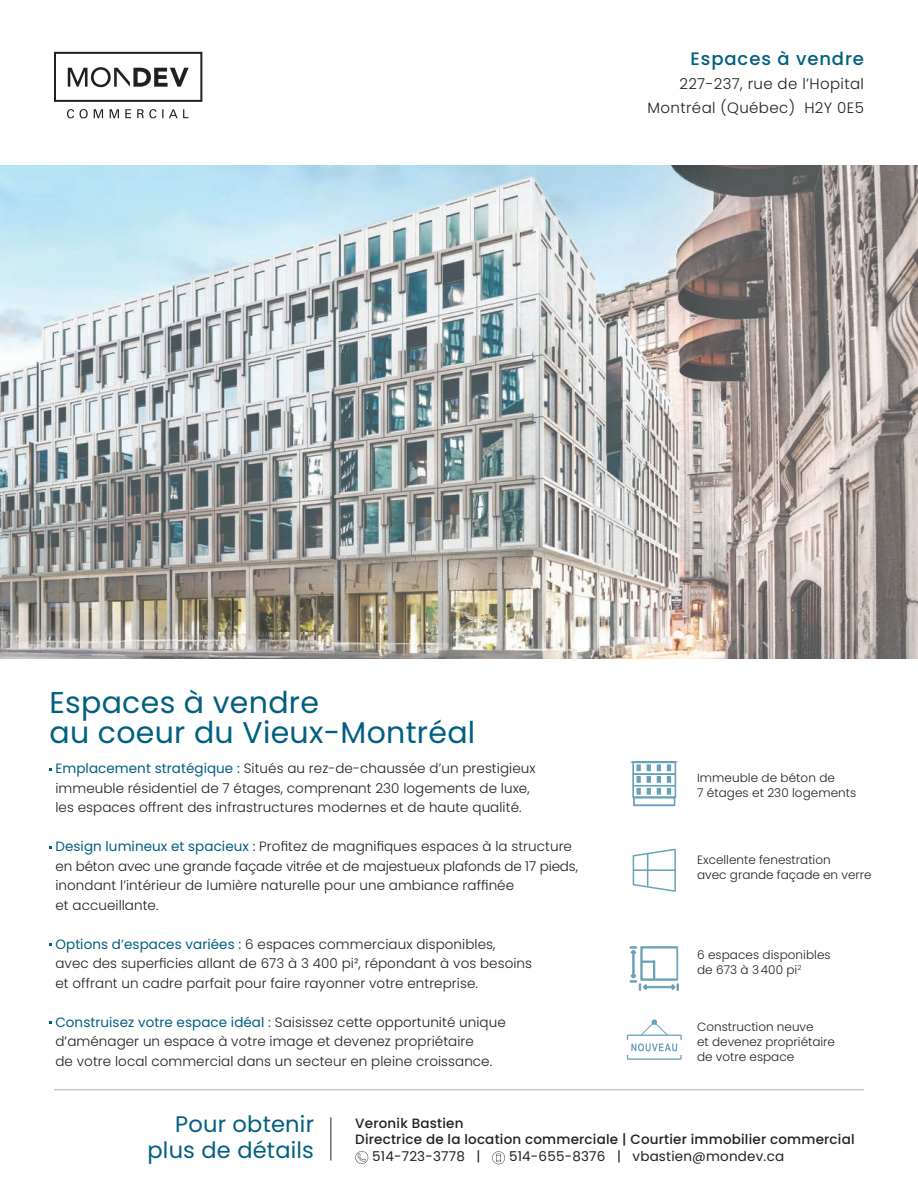
<style>
.page{position:relative;width:918px;height:1188px;background:#fff}
.page>*{position:absolute;margin:0;border:0;box-sizing:border-box;transform-origin:0 0}
.t1{font:30px/30px "Poppins";letter-spacing:.01em;color:#005f7f}
.t2{font:22.5px/25.5px "Poppins";letter-spacing:.01em;color:#005f7f;text-align:right}
.t3{font:500 18px "Poppins";letter-spacing:.05em;color:#005f7f}
.t4{font:300 15px/24px "Poppins";letter-spacing:.025em;color:#231f20;text-align:right}
.t5{font:300 13.5px/19.5px "Poppins";letter-spacing:.005em;color:#231f20}
.t6{font:500 13.5px/16.5px "Poppins";letter-spacing:.015em;color:#231f20}
.t7{font:13.5px "Poppins";letter-spacing:.015em;color:#231f20}
.t8{font:300 12px/15px "Poppins";color:#231f20}
.s1{font-weight:400;color:#005f7f}
</style>
<div class="page">
<hr style="left:54px;top:1089px;width:810px;height:1px;background:#c7c8ca">
<svg style="left:355px;top:1151px;width:13px;height:13px"></svg>
<svg style="left:492px;top:1151px;width:13px;height:13px"></svg>
<hr style="left:330px;top:1117px;width:1px;height:44px;background:#231f20">
<svg style="left:632px;top:848px;width:44px;height:44px"></svg>
<hr style="left:647px;top:853px;width:1px;height:34px;background:#67a2b8">
<hr style="left:633px;top:869px;width:42px;height:2px;background:#67a2b8">
<svg style="left:633px;top:761px;width:43px;height:45px"></svg>
<div style="left:627px;top:1035px;width:55px;height:25px;border:1px solid #67a2b8"></div>
<div style="left:626px;top:1040px;width:56px;height:15px;background:#fff"></div>
<svg style="left:631px;top:1043px;width:46px;height:8px"></svg>
<svg style="left:640px;top:1019px;width:29px;height:17px"></svg>
<svg style="left:630px;top:946px;width:49px;height:45px"></svg>
<img style="left:0;top:165px;width:918px;height:494px">
<svg style="left:54px;top:52px;width:148px;height:50px"></svg>
<svg style="left:67px;top:109px;width:121px;height:9px"></svg>
<h3 class="t3" style="left:691px;top:48px;width:175px">Espaces à vendre</h3>
<p class="t4" style="left:648px;top:71px;width:218px">227-237, rue de l’Hopital<br>Montréal (Québec) H2Y 0E5</p>
<h1 class="t1" style="left:49px;top:688px;width:427px">Espaces à vendre<br>au coeur du Vieux-Montréal</h1>
<p class="t5" style="left:55px;top:759px;width:482px"><span class="s1">Emplacement stratégique :</span> Situés au rez-de-chaussée d’un prestigieux immeuble résidentiel de 7 étages, comprenant 230 logements de luxe, les espaces offrent des infrastructures modernes et de haute qualité.</p>
<p class="t5" style="left:55px;top:837px;width:524px"><span class="s1">Design lumineux et spacieux :</span> Profitez de magnifiques espaces à la structure en béton avec une grande façade vitrée et de majestueux plafonds de 17 pieds, inondant l’intérieur de lumière naturelle pour une ambiance raffinée<br>et accueillante.</p>
<p class="t5" style="left:55px;top:935px;width:478px"><span class="s1">Options d’espaces variées :</span> 6 espaces commerciaux disponibles, avec des superficies allant de 673 à 3 400 pi², répondant à vos besoins et offrant un cadre parfait pour faire rayonner votre entreprise.</p>
<p class="t5" style="left:55px;top:1013px;width:452px"><span class="s1">Construisez votre espace idéal :</span> Saisissez cette opportunité unique d’aménager un espace à votre image et devenez propriétaire<br>de votre local commercial dans un secteur en pleine croissance.</p>
<p class="t8" style="left:697px;top:770px;width:161px">Immeuble de béton de<br>7 étages et 230 logements</p>
<p class="t8" style="left:697px;top:853px;width:176px">Excellente fenestration<br>avec grande façade en verre</p>
<p class="t8" style="left:697px;top:948px;width:135px">6 espaces disponibles de 673 à 3400 pi<sup>2</sup></p>
<p class="t8" style="left:697px;top:1019px;width:139px">Construction neuve<br>et devenez propriétaire de votre espace</p>
<h2 class="t2" style="left:147px;top:1112px;width:168px">Pour obtenir plus de détails</h2>
<p class="t6" style="left:355px;top:1115px;width:501px">Veronik Bastien<br>Directrice de la location commerciale | Courtier immobilier commercial</p>
<p class="t7" style="left:372px;top:1148px;width:110px">514-723-3778 |</p>
<p class="t7" style="left:509px;top:1148px;width:277px">514-655-8376 | vbastien@mondev.ca</p>
</div>
